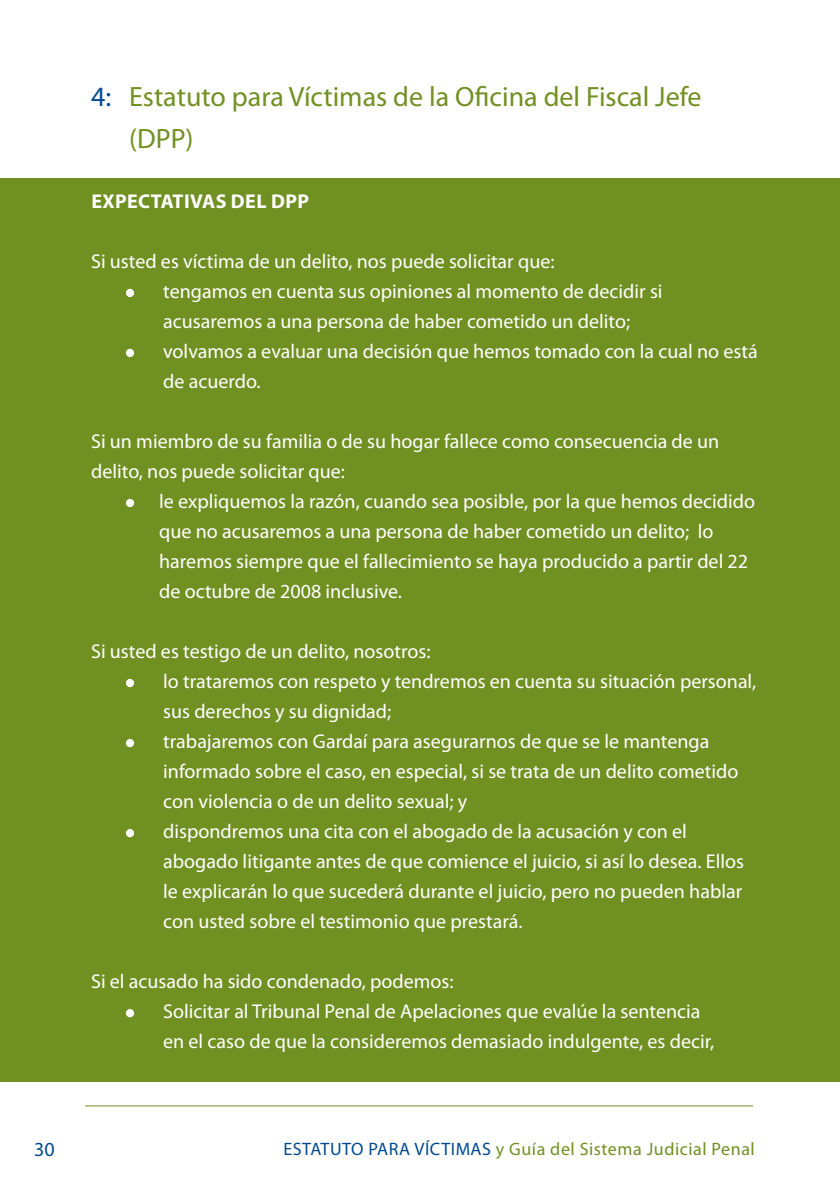
<style>
.page{position:relative;width:840px;height:1191px;background:#fff}
.page>*{position:absolute;margin:0;border:0;box-sizing:border-box;transform-origin:0 0}
.t1{font:28px/42px "Myriad Pro";color:#719022}
.t2{font:20px/30px "Myriad Pro";color:#fff}
.t3{font:700 20px "Myriad Pro";letter-spacing:.02em;color:#fff}
.t4{font:20px "Myriad Pro";color:#004a93}
.t5{font:18px "Myriad Pro";letter-spacing:.03em;color:#719022}
.s1{color:#004a93}
</style>
<div class="page">
<hr style="left:85px;top:1105px;width:667px;height:1px;background:#719022">
<div style="left:0;top:179px;width:839px;height:902px;background:#719022"></div>
<div style="left:126px;top:289px;width:8px;height:8px;border:4px solid #fff;border-radius:50%"></div>
<div style="left:126px;top:349px;width:8px;height:8px;border:4px solid #fff;border-radius:50%"></div>
<div style="left:126px;top:499px;width:8px;height:8px;border:4px solid #fff;border-radius:50%"></div>
<div style="left:126px;top:679px;width:8px;height:8px;border:4px solid #fff;border-radius:50%"></div>
<div style="left:126px;top:739px;width:8px;height:8px;border:4px solid #fff;border-radius:50%"></div>
<div style="left:126px;top:829px;width:8px;height:8px;border:4px solid #fff;border-radius:50%"></div>
<div style="left:126px;top:1009px;width:8px;height:8px;border:4px solid #fff;border-radius:50%"></div>
<h1 class="t1" style="left:129px;top:75px;width:573px;text-indent:-38px"><span class="s1">4:</span> Estatuto para Víctimas de la Oficina del Fiscal Jefe (DPP)</h1>
<p class="t3" style="left:91px;top:188px;width:193px">EXPECTATIVAS DEL DPP</p>
<p class="t2" style="left:91px;top:246px;width:464px">Si usted es víctima de un delito, nos puede solicitar que:</p>
<p class="t2" style="left:127px;top:276px;width:536px;text-align:center">• tengamos en cuenta sus opiniones al momento de decidir si acusaremos a una persona de haber cometido un delito;</p>
<p class="t2" style="left:163px;top:336px;width:595px;text-indent:-36px">• volvamos a evaluar una decisión que hemos tomado con la cual no está de acuerdo.</p>
<p class="t2" style="left:91px;top:426px;width:629px">Si un miembro de su familia o de su hogar fallece como consecuencia de un delito, nos puede solicitar que:</p>
<p class="t2" style="left:159px;top:486px;width:597px;text-indent:-32px">• le expliquemos la razón, cuando sea posible, por la que hemos decidido que no acusaremos a una persona de haber cometido un delito; lo haremos siempre que el fallecimiento se haya producido a partir del 22 de octubre de 2008 inclusive.</p>
<p class="t2" style="left:91px;top:636px;width:341px">Si usted es testigo de un delito, nosotros:</p>
<p class="t2" style="left:163px;top:666px;width:594px;text-indent:-36px">• lo trataremos con respeto y tendremos en cuenta su situación personal, sus derechos y su dignidad;</p>
<p class="t2" style="left:163px;top:726px;width:576px;text-indent:-36px">• trabajaremos con Gardaí para asegurarnos de que se le mantenga informado sobre el caso, en especial, si se trata de un delito cometido con violencia o de un delito sexual; y</p>
<p class="t2" style="left:163px;top:816px;width:582px;text-indent:-36px">• dispondremos una cita con el abogado de la acusación y con el abogado litigante antes de que comience el juicio, si así lo desea. Ellos le explicarán lo que sucederá durante el juicio, pero no pueden hablar con usted sobre el testimonio que prestará.</p>
<p class="t2" style="left:91px;top:966px;width:364px">Si el acusado ha sido condenado, podemos:</p>
<p class="t2" style="left:163px;top:996px;width:552px;text-indent:-36px">• Solicitar al Tribunal Penal de Apelaciones que evalúe la sentencia en el caso de que la consideremos demasiado indulgente, es decir,</p>
<p class="t4" style="left:34px;top:1136px;width:22px">30</p>
<p class="t5" style="left:283px;top:1138px;width:472px"><span class="s1">ESTATUTO PARA VÍCTIMAS</span> y Guía del Sistema Judicial Penal</p>
</div>
